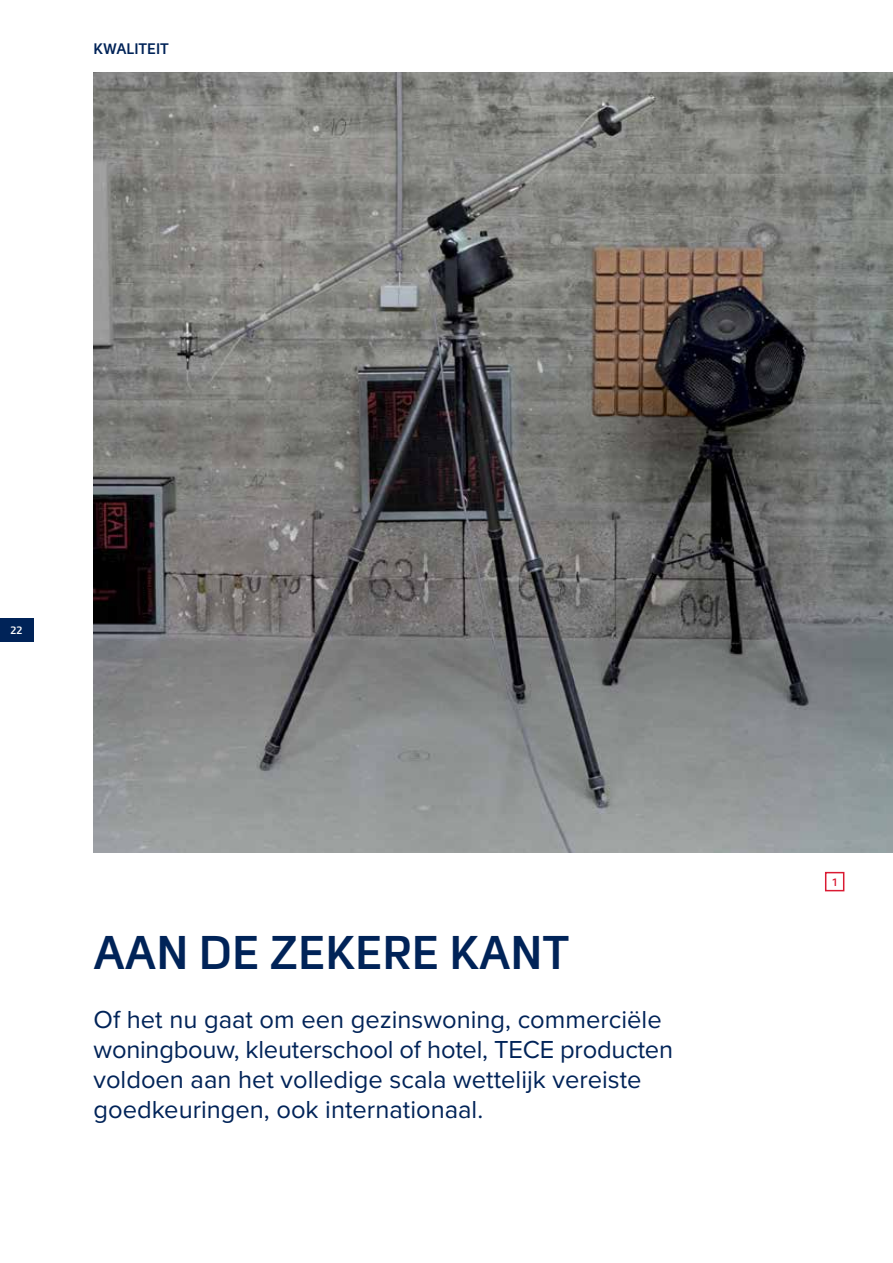
<style>
.page{position:relative;width:893px;height:1263px;background:#fff}
.page>*{position:absolute;margin:0;border:0;box-sizing:border-box;transform-origin:0 0}
.t1{font:600 46.5px "Metronic Pro";color:#002358}
.t2{font:25.5px/30px "Proxima Nova";color:#002358}
.t3{font:600 15px "Metronic Pro";color:#002358}
.t4{font:600 10.5px "Metronic Pro";color:#fff}
.t5{font:600 10.5px "Metronic Pro";color:#da1a32}
</style>
<div class="page">
<img style="left:94px;top:72px;width:799px;height:780px">
<div style="left:825px;top:872px;width:19px;height:19px;border:2px solid #da1a32"></div>
<div style="left:0;top:618px;width:34px;height:24px;background:#002358"></div>
<p class="t3" style="left:94px;top:39px;width:77px">KWALITEIT</p>
<p class="t4" style="left:11px;top:624px;width:13px">22</p>
<h1 class="t1" style="left:94px;top:924px;width:478px">AAN DE ZEKERE KANT</h1>
<p class="t2" style="left:94px;top:1003px;width:581px">Of het nu gaat om een gezinswoning, commerciële woningbouw, kleuterschool of hotel, TECE producten voldoen aan het volledige scala wettelijk vereiste goedkeuringen, ook internationaal.</p>
<p class="t5" style="left:831px;top:875px;width:8px">1</p>
</div>
